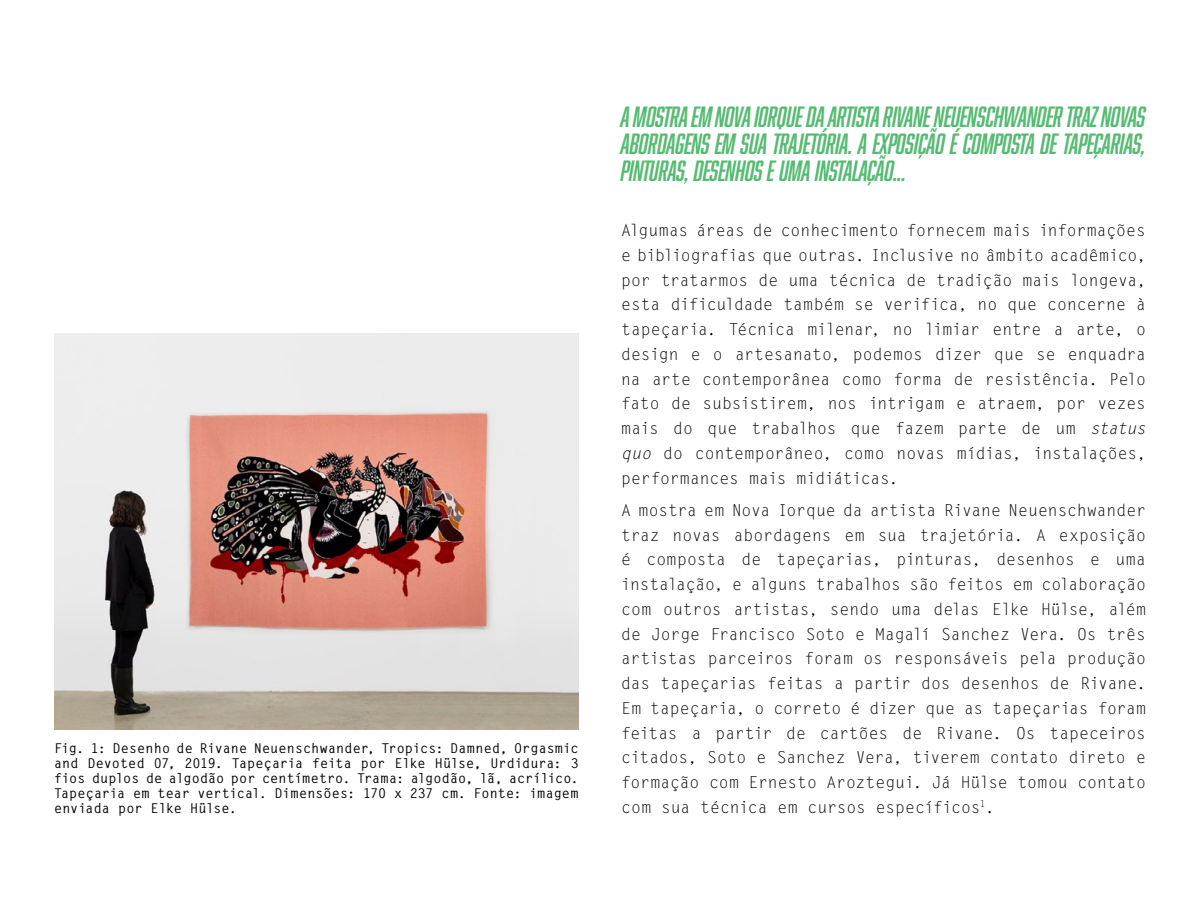
<style>
.page{position:relative;width:1200px;height:900px;background:#fff}
.page>*{position:absolute;margin:0;border:0;box-sizing:border-box;transform-origin:0 0}
.t1{font:italic 27px/27px "Abolition";letter-spacing:-.01em;color:#55bb72;text-align:justify}
.t2{font:16.5px/24.8px "Letter Gothic Std";letter-spacing:-.015em;color:#000;text-align:justify}
.t3{font:700 13.5px/15px "Letter Gothic Std";color:#000;text-align:justify}
.s1{font-style:italic}
</style>
<div class="page">
<img style="left:54px;top:334px;width:525px;height:395px">
<p class="t3" style="left:54px;top:741px;width:526px">Fig. 1: Desenho de Rivane Neuenschwander, Tropics: Damned, Orgasmic and Devoted 07, 2019. Tapeçaria feita por Elke Hülse, Urdidura: 3 fios duplos de algodão por centímetro. Trama: algodão, lã, acrílico.<br>Tapeçaria em tear vertical. Dimensões: 170 x 237 cm. Fonte: imagem enviada por Elke Hülse.</p>
<h1 class="t1" style="left:621px;top:103px;width:526px">A MOSTRA EM NOVA IORQUE DA ARTISTA RIVANE NEUENSCHWANDER TRAZ NOVAS ABORDAGENS EM SUA TRAJETÓRIA. A EXPOSIÇÃO É COMPOSTA DE TAPEÇARIAS, PINTURAS, DESENHOS E UMA INSTALAÇÃO...</h1>
<p class="t2" style="left:621px;top:218px;width:526px">Algumas áreas de conhecimento fornecem mais informações e bibliografias que outras. Inclusive no âmbito acadêmico, por tratarmos de uma técnica de tradição mais longeva, esta dificuldade também se verifica, no que concerne à tapeçaria. Técnica milenar, no limiar entre a arte, o design e o artesanato, podemos dizer que se enquadra na arte contemporânea como forma de resistência. Pelo fato de subsistirem, nos intrigam e atraem, por vezes mais do que trabalhos que fazem parte de um <span class="s1">status quo</span> do contemporâneo, como novas mídias, instalações, performances mais midiáticas.</p>
<p class="t2" style="left:621px;top:498px;width:526px">A mostra em Nova Iorque da artista Rivane Neuenschwander traz novas abordagens em sua trajetória. A exposição é composta de tapeçarias, pinturas, desenhos e uma instalação, e alguns trabalhos são feitos em colaboração com outros artistas, sendo uma delas Elke Hülse, além de Jorge Francisco Soto e Magalí Sanchez Vera. Os três artistas parceiros foram os responsáveis pela produção das tapeçarias feitas a partir dos desenhos de Rivane.<br>Em tapeçaria, o correto é dizer que as tapeçarias foram feitas a partir de cartões de Rivane. Os tapeceiros citados, Soto e Sanchez Vera, tiverem contato direto e formação com Ernesto Aroztegui. Já Hülse tomou contato com sua técnica em cursos específicos<sup>1</sup>.</p>
</div>
